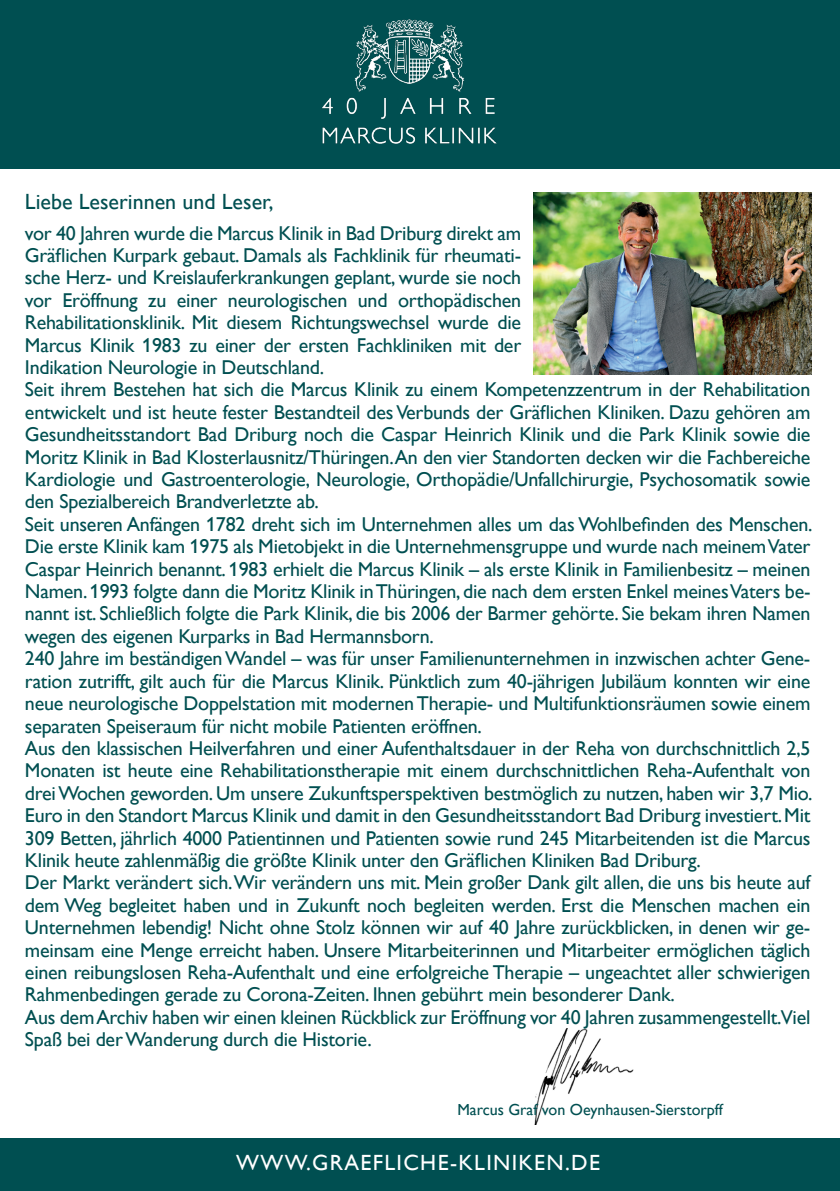
<style>
.page{position:relative;width:840px;height:1191px;background:#fff}
.page>*{position:absolute;margin:0;border:0;box-sizing:border-box;transform-origin:0 0}
.t1{font:22px "Gill Alt One";letter-spacing:.06em;color:#fff}
.t2{font:22px "Gill Alt One";color:#004f51}
.t3{font:20px/22.4px "Gill Alt One";letter-spacing:-.01em;color:#004f51}
.t4{font:16px "Gill Alt One";color:#004f51}
</style>
<div class="page">
<div style="left:0;top:1138px;width:839px;height:53px;background:#004f51"></div>
<div style="left:0;top:0;width:839px;height:169px;background:#004f51"></div>
<img style="left:322px;top:19px;width:175px;height:125px">
<img style="left:534px;top:1028px;width:100px;height:97px">
<img style="left:533px;top:192px;width:277px;height:183px">
<p class="t2" style="left:25px;top:189px;width:250px">Liebe Leserinnen und Leser,</p>
<p class="t3" style="left:25px;top:221px;width:788px">vor 40 Jahren wurde die Marcus Klinik in Bad Driburg direkt am<br>Gräflichen Kurpark gebaut. Damals als Fachklinik für rheumati-<br>sche Herz- und Kreislauferkrankungen geplant, wurde sie noch<br>vor Eröffnung zu einer neurologischen und orthopädischen<br>Rehabilitationsklinik. Mit diesem Richtungswechsel wurde die<br>Marcus Klinik 1983 zu einer der ersten Fachkliniken mit der<br>Indikation Neurologie in Deutschland.<br>Seit ihrem Bestehen hat sich die Marcus Klinik zu einem Kompetenzzentrum in der Rehabilitation entwickelt und ist heute fester Bestandteil des Verbunds der Gräflichen Kliniken. Dazu gehören am Gesundheitsstandort Bad Driburg noch die Caspar Heinrich Klinik und die Park Klinik sowie die Moritz Klinik in Bad Klosterlausnitz/Thüringen.An den vier Standorten decken wir die Fachbereiche Kardiologie und Gastroenterologie, Neurologie, Orthopädie/Unfallchirurgie, Psychosomatik sowie den Spezialbereich Brandverletzte ab.<br>Seit unseren Anfängen 1782 dreht sich im Unternehmen alles um das Wohlbefinden des Menschen.<br>Die erste Klinik kam 1975 als Mietobjekt in die Unternehmensgruppe und wurde nach meinem Vater Caspar Heinrich benannt. 1983 erhielt die Marcus Klinik – als erste Klinik in Familienbesitz – meinen Namen. 1993 folgte dann die Moritz Klinik in Thüringen, die nach dem ersten Enkel meines Vaters be&shy;nannt ist. Schließlich folgte die Park Klinik, die bis 2006 der Barmer gehörte. Sie bekam ihren Namen wegen des eigenen Kurparks in Bad Hermannsborn.<br>240 Jahre im beständigen Wandel – was für unser Familienunternehmen in inzwischen achter Gene&shy;ration zutrifft, gilt auch für die Marcus Klinik. Pünktlich zum 40-jährigen Jubiläum konnten wir eine neue neurologische Doppelstation mit modernen Therapie- und Multifunktionsräumen sowie einem separaten Speiseraum für nicht mobile Patienten eröffnen.<br>Aus den klassischen Heilverfahren und einer Aufenthaltsdauer in der Reha von durchschnittlich 2,5<br>Monaten ist heute eine Rehabilitationstherapie mit einem durchschnittlichen Reha-Aufenthalt von drei Wochen geworden. Um unsere Zukunftsperspektiven bestmöglich zu nutzen, haben wir 3,7 Mio.<br>Euro in den Standort Marcus Klinik und damit in den Gesundheitsstandort Bad Driburg investiert. Mit 309 Betten, jährlich 4000 Patientinnen und Patienten sowie rund 245 Mitarbeitenden ist die Marcus Klinik heute zahlenmäßig die größte Klinik unter den Gräflichen Kliniken Bad Driburg.<br>Der Markt verändert sich.Wir verändern uns mit. Mein großer Dank gilt allen, die uns bis heute auf dem Weg begleitet haben und in Zukunft noch begleiten werden. Erst die Menschen machen ein Unternehmen lebendig! Nicht ohne Stolz können wir auf 40 Jahre zurückblicken, in denen wir ge&shy;meinsam eine Menge erreicht haben. Unsere Mitarbeiterinnen und Mitarbeiter ermöglichen täglich einen reibungslosen Reha-Aufenthalt und eine erfolgreiche Therapie – ungeachtet aller schwierigen Rahmenbedingen gerade zu Corona-Zeiten. Ihnen gebührt mein besonderer Dank.<br>Aus dem Archiv haben wir einen kleinen Rückblick zur Eröffnung vor 40 Jahren zusammengestellt.Viel Spaß bei der Wanderung durch die Historie.</p>
<p class="t4" style="left:457px;top:1100px;width:267px">Marcus Graf von Oeynhausen-Sierstorpff</p>
<p class="t1" style="left:236px;top:1149px;width:365px">WWW.GRAEFLICHE-KLINIKEN.DE</p>
</div>
